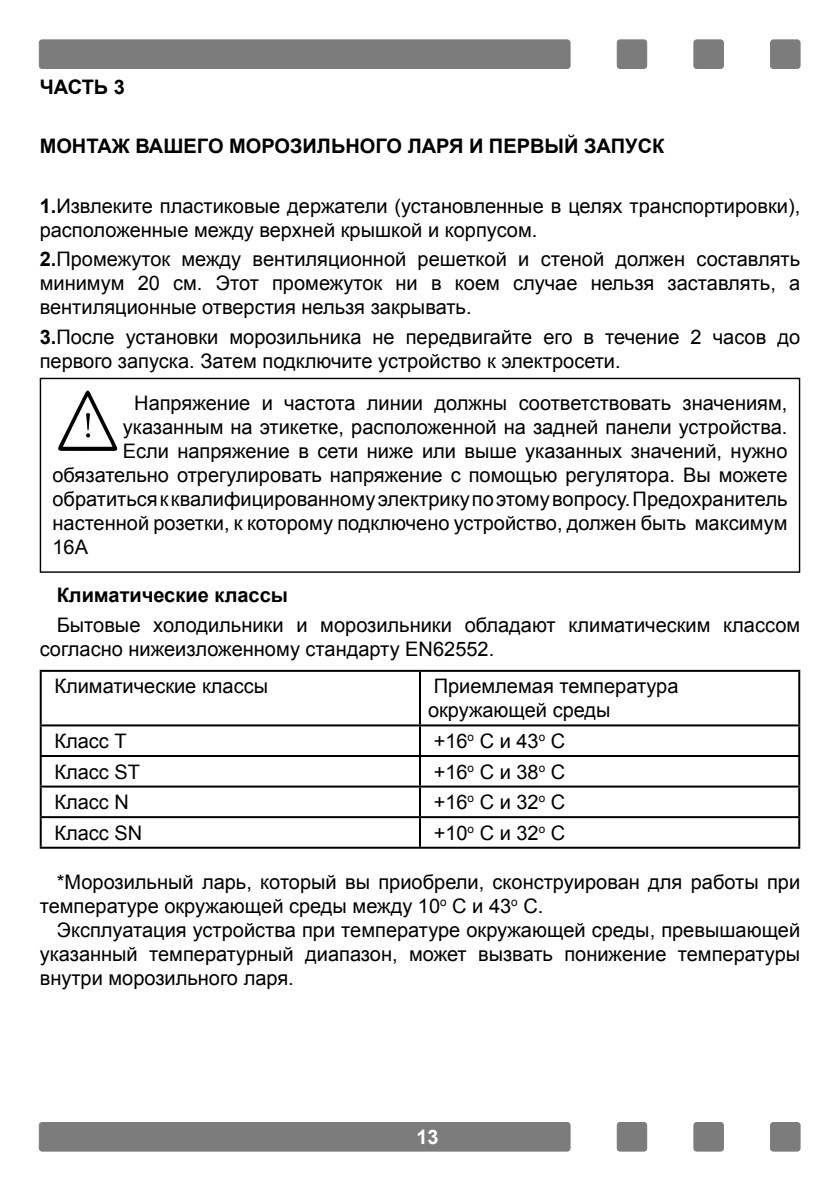
<style>
.page{position:relative;width:840px;height:1191px;background:#fff}
.page>*{position:absolute;margin:0;border:0;box-sizing:border-box;transform-origin:0 0}
.t1{font:20px/24px "Arial";color:#000}
.t2{font:700 20px "Arial";color:#000}
.t3{font:700 20px "Arial";color:#fff}
.s1{font-weight:700}
</style>
<div class="page">
<div style="left:39px;top:40px;width:530px;height:28px;background:#7d7c7d;border-radius:3px"></div>
<div style="left:39px;top:40px;width:531px;height:29px;border:1px solid #7d7c7d;border-radius:3px"></div>
<div style="left:770px;top:40px;width:29px;height:28px;background:#7d7c7d;border-radius:3px"></div>
<div style="left:769px;top:40px;width:30px;height:29px;border:1px solid #7d7c7d;border-radius:3px"></div>
<div style="left:617px;top:40px;width:29px;height:28px;background:#7d7c7d;border-radius:3px"></div>
<div style="left:616px;top:40px;width:30px;height:29px;border:1px solid #7d7c7d;border-radius:3px"></div>
<div style="left:693px;top:40px;width:30px;height:28px;background:#7d7c7d;border-radius:3px"></div>
<div style="left:693px;top:40px;width:30px;height:29px;border:1px solid #7d7c7d;border-radius:3px"></div>
<div style="left:39px;top:1122px;width:530px;height:29px;background:#7d7c7d;border-radius:3px"></div>
<div style="left:39px;top:1122px;width:531px;height:29px;border:1px solid #7d7c7d;border-radius:3px"></div>
<div style="left:770px;top:1122px;width:29px;height:29px;background:#7d7c7d;border-radius:3px"></div>
<div style="left:769px;top:1122px;width:30px;height:29px;border:1px solid #7d7c7d;border-radius:3px"></div>
<div style="left:617px;top:1122px;width:29px;height:29px;background:#7d7c7d;border-radius:3px"></div>
<div style="left:616px;top:1122px;width:30px;height:29px;border:1px solid #7d7c7d;border-radius:3px"></div>
<div style="left:693px;top:1122px;width:30px;height:29px;background:#7d7c7d;border-radius:3px"></div>
<div style="left:693px;top:1122px;width:30px;height:29px;border:1px solid #7d7c7d;border-radius:3px"></div>
<svg style="left:58px;top:390px;width:60px;height:61px"></svg>
<div style="left:40px;top:378px;width:759px;height:195px;border:1px solid #000"></div>
<hr style="left:40px;top:670px;width:380px;height:2px;background:#000">
<hr style="left:40px;top:672px;width:2px;height:52px;background:#000">
<hr style="left:420px;top:670px;width:379px;height:2px;background:#000">
<hr style="left:419px;top:672px;width:2px;height:52px;background:#000">
<hr style="left:797px;top:672px;width:2px;height:52px;background:#000">
<hr style="left:40px;top:724px;width:380px;height:2px;background:#000">
<hr style="left:40px;top:726px;width:2px;height:29px;background:#000">
<hr style="left:420px;top:724px;width:379px;height:2px;background:#000">
<hr style="left:419px;top:726px;width:2px;height:29px;background:#000">
<hr style="left:797px;top:726px;width:2px;height:29px;background:#000">
<hr style="left:40px;top:755px;width:380px;height:2px;background:#000">
<hr style="left:40px;top:757px;width:2px;height:28px;background:#000">
<hr style="left:420px;top:755px;width:379px;height:2px;background:#000">
<hr style="left:419px;top:757px;width:2px;height:28px;background:#000">
<hr style="left:797px;top:757px;width:2px;height:28px;background:#000">
<hr style="left:40px;top:785px;width:380px;height:2px;background:#000">
<hr style="left:40px;top:787px;width:2px;height:29px;background:#000">
<hr style="left:420px;top:785px;width:379px;height:2px;background:#000">
<hr style="left:419px;top:787px;width:2px;height:29px;background:#000">
<hr style="left:797px;top:787px;width:2px;height:29px;background:#000">
<hr style="left:40px;top:816px;width:380px;height:2px;background:#000">
<hr style="left:40px;top:818px;width:2px;height:28px;background:#000">
<hr style="left:420px;top:816px;width:379px;height:2px;background:#000">
<hr style="left:419px;top:818px;width:2px;height:28px;background:#000">
<hr style="left:797px;top:818px;width:2px;height:28px;background:#000">
<hr style="left:40px;top:846px;width:380px;height:2px;background:#000">
<hr style="left:420px;top:846px;width:379px;height:2px;background:#000">
<p class="t2" style="left:40px;top:74px;width:87px">ЧАСТЬ 3</p>
<p class="t2" style="left:40px;top:133px;width:625px">МОНТАЖ ВАШЕГО МОРОЗИЛЬНОГО ЛАРЯ И ПЕРВЫЙ ЗАПУСК</p>
<p class="t1" style="left:40px;top:194px;width:761px"><span class="s1">1.</span>Извлеките пластиковые держатели (установленные в целях транспортировки), расположенные между верхней крышкой и корпусом.</p>
<p class="t1" style="left:40px;top:247px;width:761px;text-align:justify"><span class="s1">2.</span>Промежуток между вентиляционной решеткой и стеной должен составлять минимум 20 см. Этот промежуток ни в коем случае нельзя заставлять, а вентиляционные отверстия нельзя закрывать.</p>
<p class="t1" style="left:40px;top:325px;width:761px"><span class="s1">3.</span>После установки морозильника не передвигайте его в течение 2 часов до первого запуска. Затем подключите устройство к электросети.</p>
<p class="t1" style="left:134px;top:391px;width:654px">Напряжение и частота линии должны соответствовать значениям,</p>
<p class="t1" style="left:123px;top:415px;width:665px">указанным на этикетке, расположенной на задней панели устройства.</p>
<p class="t1" style="left:123px;top:439px;width:665px">Если напряжение в сети ниже или выше указанных значений, нужно</p>
<p class="t1" style="left:52px;top:463px;width:736px">обязательно отрегулировать напряжение с помощью регулятора. Вы можете</p>
<p class="t1" style="left:52px;top:487px;width:736px">обратиться к квалифицированному электрику по этому вопросу. Предохранитель</p>
<p class="t1" style="left:52px;top:511px;width:736px">настенной розетки, к которому подключено устройство, должен быть максимум</p>
<p class="t1" style="left:52px;top:535px;width:37px">16А</p>
<p class="t2" style="left:57px;top:582px;width:232px">Климатические классы</p>
<p class="t1" style="left:40px;top:613px;width:761px;text-indent:17px">Бытовые холодильники и морозильники обладают климатическим классом согласно нижеизложенному стандарту EN62552.</p>
<p class="t1" style="left:54px;top:674px;width:215px">Климатические классы</p>
<p class="t1" style="left:428px;top:674px;width:252px">Приемлемая температура окружающей среды</p>
<p class="t1" style="left:54px;top:729px;width:74px">Класс Т</p>
<p class="t1" style="left:433px;top:731px;width:133px">+16<sup>o</sup> C и 43<sup>o</sup> C</p>
<p class="t1" style="left:54px;top:759px;width:87px">Класс SТ</p>
<p class="t1" style="left:433px;top:761px;width:133px">+16<sup>o</sup> C и 38<sup>o</sup> C</p>
<p class="t1" style="left:54px;top:790px;width:76px">Класс N</p>
<p class="t1" style="left:433px;top:792px;width:133px">+16<sup>o</sup> C и 32<sup>o</sup> C</p>
<p class="t1" style="left:54px;top:821px;width:89px">Класс SN</p>
<p class="t1" style="left:433px;top:822px;width:133px">+10<sup>o</sup> C и 32<sup>o</sup> C</p>
<p class="t1" style="left:40px;top:870px;width:761px;text-indent:17px">*Морозильный ларь, который вы приобрели, сконструирован для работы при температуре окружающей среды между 10<sup>o</sup> C и 43<sup>o</sup> C.</p>
<p class="t1" style="left:40px;top:918px;width:761px;text-align:justify;text-indent:17px">Эксплуатация устройства при температуре окружающей среды, превышающей указанный температурный диапазон, может вызвать понижение температуры внутри морозильного ларя.</p>
<p class="t3" style="left:416px;top:1123px;width:24px">13</p>
</div>
